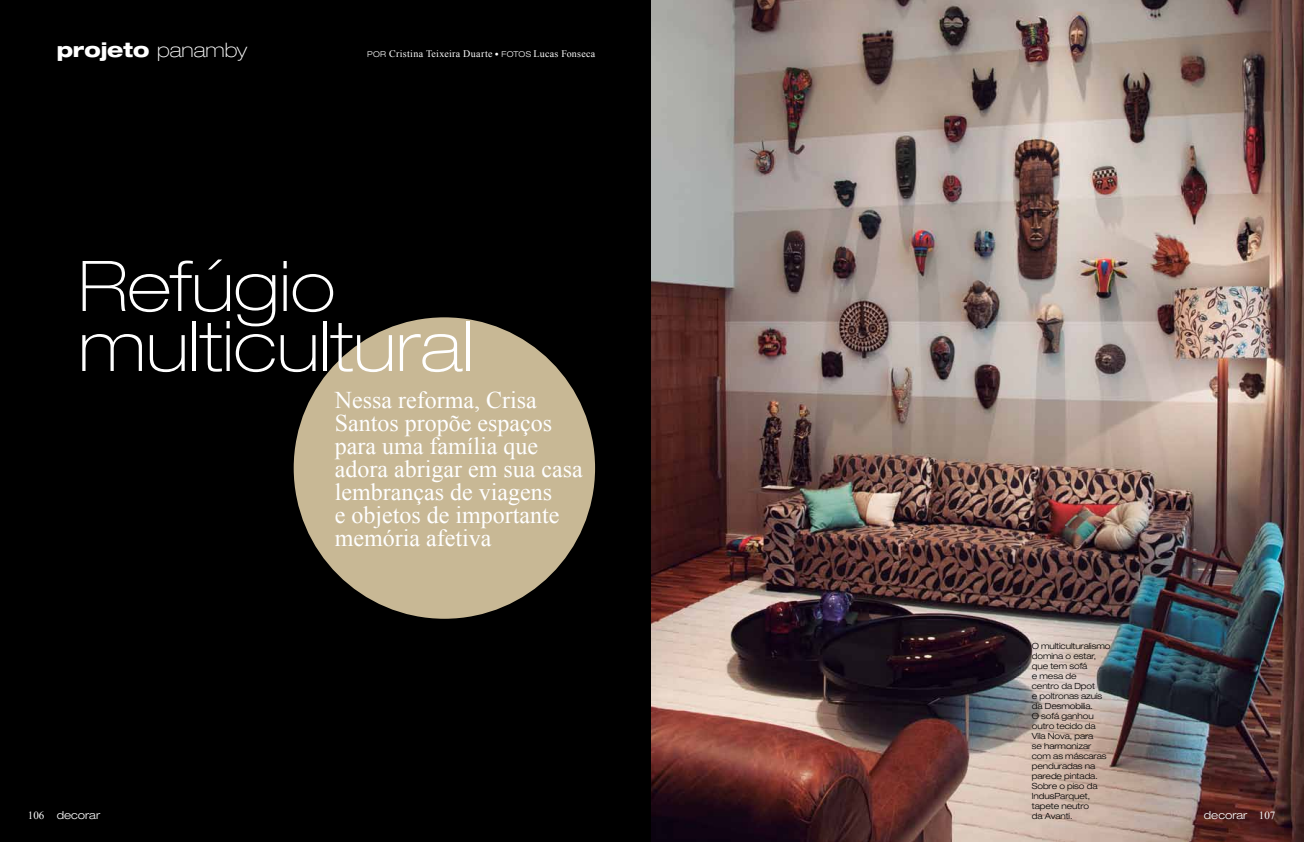
<style>
.page{position:relative;width:1304px;height:842px;background:#fff}
.page>*{position:absolute;margin:0;border:0;box-sizing:border-box;transform-origin:0 0}
.t1{font:100 expanded 70px/60px "Helvetica Neue LT Std";color:#fff}
.t2{font:24px/23px "Times New Roman";color:#fff}
.t3{font:800 expanded 20px "Helvetica Neue LT Std";letter-spacing:-.005em;color:#fff}
.t4{font:300 expanded 11px "Helvetica Neue LT Std";color:#fff}
.t5{font:10px "Times New Roman";letter-spacing:.03em;color:#fff}
.t6{font:300 expanded 8.5px/10px "Helvetica Neue LT Std";letter-spacing:-.01em;color:#000}
.s1{font-weight:100}
.s2{font-family:"Helvetica Neue LT Std";font-weight:300;font-stretch:expanded;font-size:8px}
.s3{font-family:"Times New Roman";font-weight:400;font-stretch:normal}
</style>
<div class="page">
<div style="left:0;top:0;width:653px;height:842px;background:#000"></div>
<div style="left:294px;top:317px;width:301px;height:302px;background:#c8b895;border-radius:50%"></div>
<img style="left:652px;top:0;width:652px;height:842px">
<h3 class="t3" style="left:57px;top:37px;width:192px">projeto <span class="s1">panamby</span></h3>
<p class="t5" style="left:367px;top:47px;width:230px"><span class="s2">POR</span> Cristina Teixeira Duarte <span class="s2">• FOTOS</span> Lucas Fonseca</p>
<h1 class="t1" style="left:78px;top:255px;width:397px">Refúgio multicultural</h1>
<h2 class="t2" style="left:335px;top:388px;width:249px">Nessa reforma, Crisa<br>Santos propõe espaços para uma família que adora abrigar em sua casa lembranças de viagens<br>e objetos de importante memória afetiva</h2>
<p class="t6" style="left:1032px;top:641px;width:80px">O multiculturalismo domina o estar, que tem sofá<br>e mesa de<br>centro da Dpot<br>e poltronas azuis da Desmobilia.<br>O sofá ganhou outro tecido da<br>Vila Nova, para<br>se harmonizar com as máscaras penduradas na parede pintada.<br>Sobre o piso da<br>IndusParquet, tapete neutro</p>
<p class="t4" style="left:28px;top:809px;width:74px"><span class="s3">106</span> decorar</p>
<p class="t6" style="left:1032px;top:811px;width:42px">da Avanti.</p>
<p class="t4" style="left:1204px;top:809px;width:73px">decorar <span class="s3">107</span></p>
</div>
